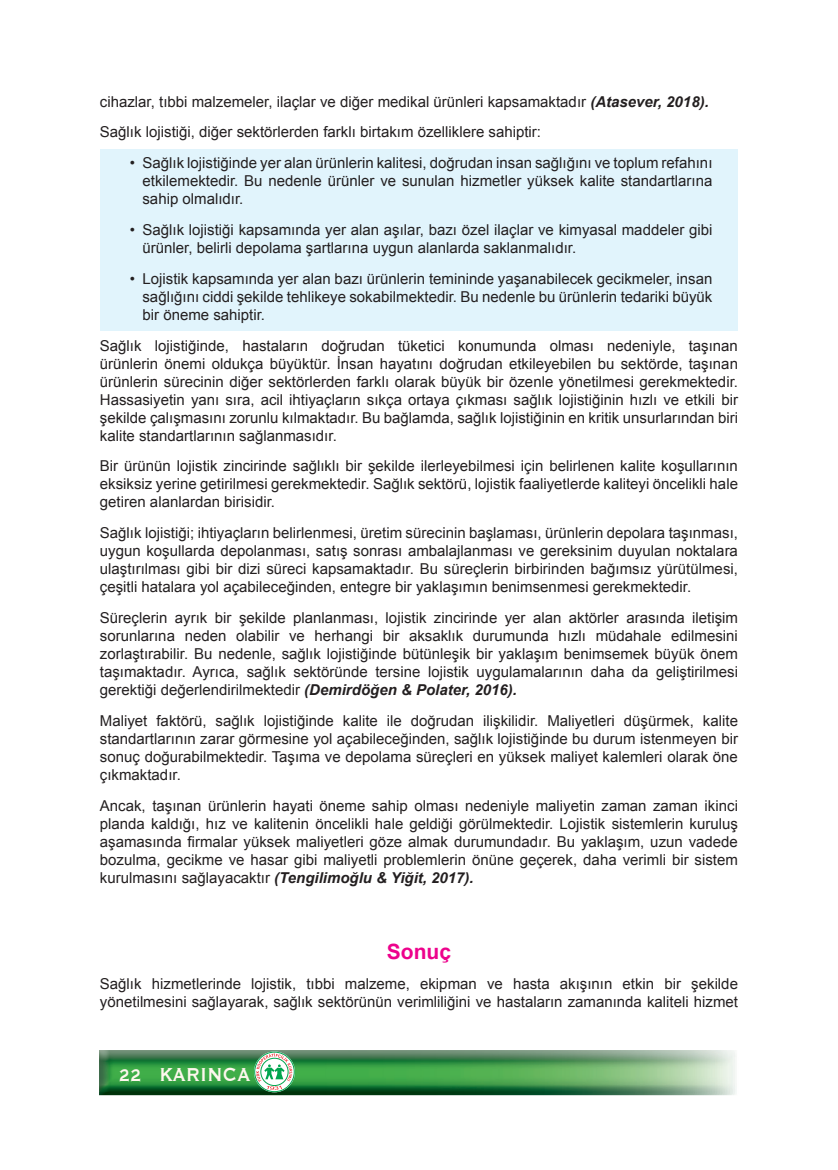
<style>
.page{position:relative;width:838px;height:1170px;background:#fff}
.page>*{position:absolute;margin:0;border:0;box-sizing:border-box;transform-origin:0 0}
.t1{font:700 24.3px "Copperplate Gothic BT";color:#fef7ee;scale:.83 1}
.t2{font:700 21px "Arial";color:#ed028c}
.t3{font:15px/18px "Arial";color:#231f20;text-align:justify}
.s1{font-weight:700;font-style:italic}
.s2{font-size:21.6px}
</style>
<div class="page">
<img style="left:99px;top:1050px;width:638px;height:45px">
<svg style="left:254px;top:1051px;width:41px;height:41px"></svg>
<div style="left:254px;top:1051px;width:40px;height:40px;border:1px solid #00a54f;border-radius:50%"></div>
<svg style="left:256px;top:1052px;width:36px;height:37px"></svg>
<div style="left:100px;top:149px;width:638px;height:181px;background:#e1f4fc"></div>
<p class="t3" style="left:100px;top:86px;width:610px;line-height:30.8px">cihazlar, tıbbi malzemeler, ilaçlar ve diğer medikal ürünleri kapsamaktadır <span class="s1">(Atasever, 2018).<br></span>Sağlık lojistiği, diğer sektörlerden farklı birtakım özelliklere sahiptir:</p>
<p class="t3" style="left:142px;top:154px;width:571px;text-indent:-13px">• Sağlık lojistiğinde yer alan ürünlerin kalitesi, doğrudan insan sağlığını ve toplum refahını etkilemektedir. Bu nedenle ürünler ve sunulan hizmetler yüksek kalite standartlarına sahip olmalıdır.</p>
<p class="t3" style="left:142px;top:221px;width:571px;text-indent:-13px">• Sağlık lojistiği kapsamında yer alan aşılar, bazı özel ilaçlar ve kimyasal maddeler gibi ürünler, belirli depolama şartlarına uygun alanlarda saklanmalıdır.</p>
<p class="t3" style="left:142px;top:269px;width:571px;text-indent:-13px">• Lojistik kapsamında yer alan bazı ürünlerin temininde yaşanabilecek gecikmeler, insan sağlığını ciddi şekilde tehlikeye sokabilmektedir. Bu nedenle bu ürünlerin tedariki büyük bir öneme sahiptir.</p>
<p class="t3" style="left:100px;top:336px;width:639px">Sağlık lojistiğinde, hastaların doğrudan tüketici konumunda olması nedeniyle, taşınan ürünlerin önemi oldukça büyüktür. İnsan hayatını doğrudan etkileyebilen bu sektörde, taşınan ürünlerin sürecinin diğer sektörlerden farklı olarak büyük bir özenle yönetilmesi gerekmektedir.<br>Hassasiyetin yanı sıra, acil ihtiyaçların sıkça ortaya çıkması sağlık lojistiğinin hızlı ve etkili bir şekilde çalışmasını zorunlu kılmaktadır. Bu bağlamda, sağlık lojistiğinin en kritik unsurlarından biri kalite standartlarının sağlanmasıdır.</p>
<p class="t3" style="left:100px;top:457px;width:639px">Bir ürünün lojistik zincirinde sağlıklı bir şekilde ilerleyebilmesi için belirlenen kalite koşullarının eksiksiz yerine getirilmesi gerekmektedir. Sağlık sektörü, lojistik faaliyetlerde kaliteyi öncelikli hale getiren alanlardan birisidir.</p>
<p class="t3" style="left:100px;top:524px;width:639px">Sağlık lojistiği; ihtiyaçların belirlenmesi, üretim sürecinin başlaması, ürünlerin depolara taşınması, uygun koşullarda depolanması, satış sonrası ambalajlanması ve gereksinim duyulan noktalara ulaştırılması gibi bir dizi süreci kapsamaktadır. Bu süreçlerin birbirinden bağımsız yürütülmesi, çeşitli hatalara yol açabileceğinden, entegre bir yaklaşımın benimsenmesi gerekmektedir.</p>
<p class="t3" style="left:100px;top:608px;width:639px">Süreçlerin ayrık bir şekilde planlanması, lojistik zincirinde yer alan aktörler arasında iletişim sorunlarına neden olabilir ve herhangi bir aksaklık durumunda hızlı müdahale edilmesini zorlaştırabilir. Bu nedenle, sağlık lojistiğinde bütünleşik bir yaklaşım benimsemek büyük önem taşımaktadır. Ayrıca, sağlık sektöründe tersine lojistik uygulamalarının daha da geliştirilmesi gerektiği değerlendirilmektedir <span class="s1">(Demirdöğen &amp; Polater, 2016).</span></p>
<p class="t3" style="left:100px;top:711px;width:639px">Maliyet faktörü, sağlık lojistiğinde kalite ile doğrudan ilişkilidir. Maliyetleri düşürmek, kalite standartlarının zarar görmesine yol açabileceğinden, sağlık lojistiğinde bu durum istenmeyen bir sonuç doğurabilmektedir. Taşıma ve depolama süreçleri en yüksek maliyet kalemleri olarak öne çıkmaktadır.</p>
<p class="t3" style="left:100px;top:796px;width:639px">Ancak, taşınan ürünlerin hayati öneme sahip olması nedeniyle maliyetin zaman zaman ikinci planda kaldığı, hız ve kalitenin öncelikli hale geldiği görülmektedir. Lojistik sistemlerin kuruluş aşamasında firmalar yüksek maliyetleri göze almak durumundadır. Bu yaklaşım, uzun vadede bozulma, gecikme ve hasar gibi maliyetli problemlerin önüne geçerek, daha verimli bir sistem kurulmasını sağlayacaktır <span class="s1">(Tengilimoğlu &amp; Yiğit, 2017).</span></p>
<h2 class="t2" style="left:387px;top:937px;width:66px">Sonuç</h2>
<p class="t3" style="left:100px;top:975px;width:639px">Sağlık hizmetlerinde lojistik, tıbbi malzeme, ekipman ve hasta akışının etkin bir şekilde yönetilmesini sağlayarak, sağlık sektörünün verimliliğini ve hastaların zamanında kaliteli hizmet</p>
<h1 class="t1" style="left:119px;top:1061px;width:160px"><span class="s2">22</span> KARINCA</h1>
</div>
